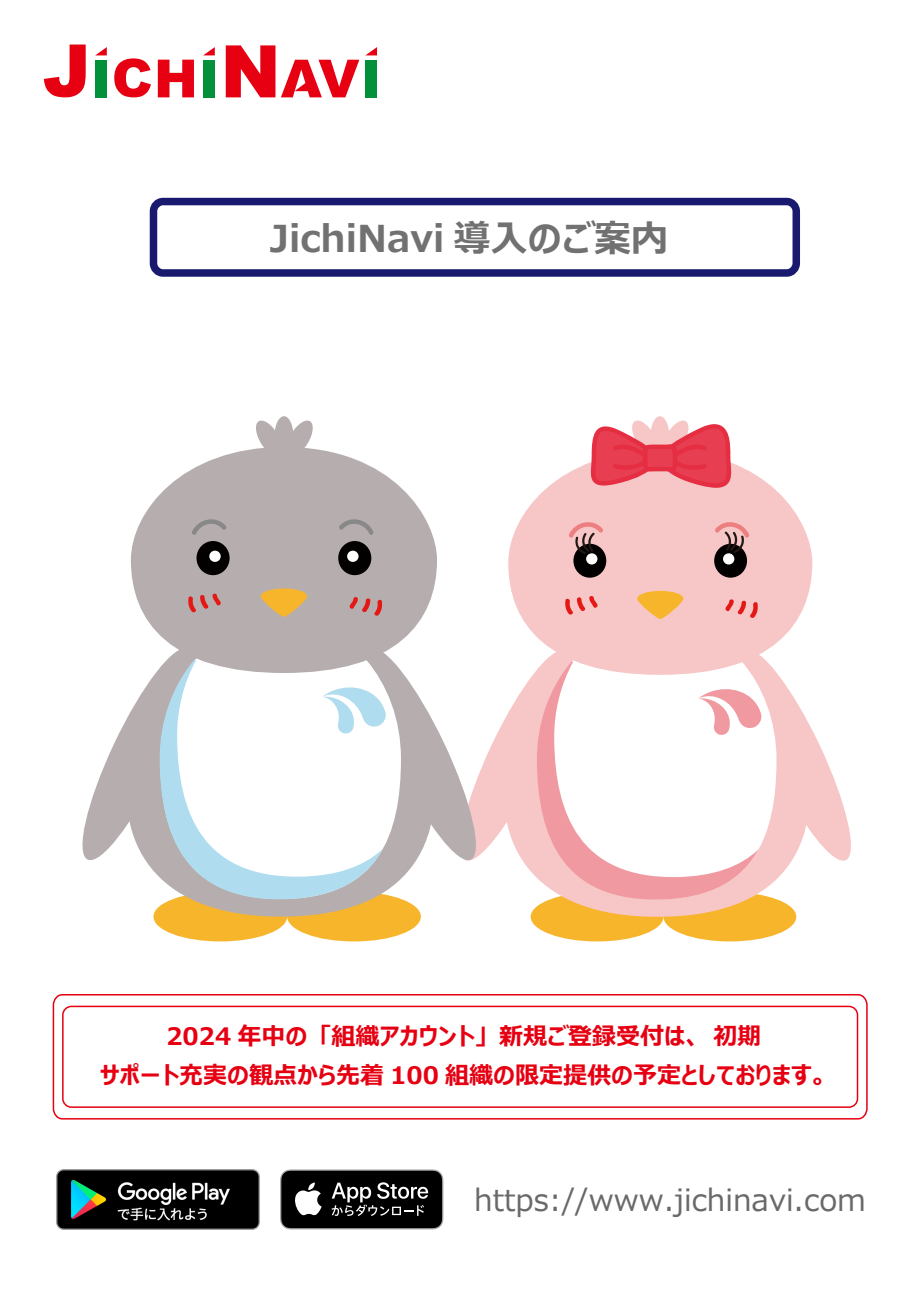
<style>
.page{position:relative;width:919px;height:1289px;background:#fff}
.page>*{position:absolute;margin:0;border:0;box-sizing:border-box;transform-origin:0 0}
.t1{font:700 37.05px "Meiryo UI";color:#727171}
.t2{font:30px "Meiryo UI";color:#696969}
.t3{font:700 24px/39px "Meiryo UI";color:#e60012;text-align:center}
</style>
<div class="page">
<div style="left:663px;top:892px;width:133px;height:49px;background:#f7b52c;border-radius:50%"></div>
<div style="left:530px;top:892px;width:133px;height:49px;background:#f7b52c;border-radius:50%"></div>
<svg style="left:523px;top:620px;width:274px;height:296px"></svg>
<div style="left:508px;top:450px;width:304px;height:224px;background:#f7c7c8;border-radius:50%"></div>
<svg style="left:637px;top:591px;width:46px;height:28px"></svg>
<div style="left:573px;top:543px;width:33px;height:34px;background:#030000;border-radius:50%"></div>
<div style="left:586px;top:553px;width:11px;height:11px;background:#fff;border-radius:50%"></div>
<div style="left:714px;top:543px;width:33px;height:34px;background:#030000;border-radius:50%"></div>
<div style="left:723px;top:553px;width:11px;height:11px;background:#fff;border-radius:50%"></div>
<svg style="left:565px;top:596px;width:33px;height:19px"></svg>
<svg style="left:725px;top:599px;width:33px;height:19px"></svg>
<svg style="left:536px;top:661px;width:222px;height:239px"></svg>
<svg style="left:698px;top:645px;width:153px;height:221px"></svg>
<svg style="left:569px;top:522px;width:35px;height:32px"></svg>
<svg style="left:715px;top:522px;width:34px;height:31px"></svg>
<svg style="left:587px;top:416px;width:144px;height:72px"></svg>
<div style="left:287px;top:891px;width:134px;height:50px;background:#f7b52c;border-radius:50%"></div>
<div style="left:153px;top:891px;width:134px;height:50px;background:#f7b52c;border-radius:50%"></div>
<svg style="left:146px;top:618px;width:276px;height:298px"></svg>
<svg style="left:82px;top:643px;width:117px;height:222px"></svg>
<div style="left:131px;top:447px;width:306px;height:226px;background:#b6aeae;border-radius:50%"></div>
<svg style="left:261px;top:588px;width:46px;height:28px"></svg>
<div style="left:196px;top:541px;width:33px;height:34px;background:#030000;border-radius:50%"></div>
<div style="left:209px;top:550px;width:12px;height:12px;background:#fff;border-radius:50%"></div>
<div style="left:338px;top:541px;width:33px;height:34px;background:#030000;border-radius:50%"></div>
<div style="left:347px;top:550px;width:11px;height:12px;background:#fff;border-radius:50%"></div>
<svg style="left:188px;top:593px;width:33px;height:20px"></svg>
<svg style="left:349px;top:597px;width:33px;height:19px"></svg>
<div style="left:274px;top:416px;width:19px;height:40px;background:#b6aeae;border-radius:50%"></div>
<svg style="left:255px;top:418px;width:58px;height:31px"></svg>
<svg style="left:159px;top:659px;width:224px;height:241px"></svg>
<svg style="left:322px;top:643px;width:255px;height:223px"></svg>
<svg style="left:192px;top:519px;width:35px;height:16px"></svg>
<svg style="left:339px;top:519px;width:35px;height:16px"></svg>
<div style="left:203px;top:60px;width:12px;height:37px;background:#00913a"></div>
<div style="left:365px;top:60px;width:12px;height:37px;background:#00913a"></div>
<div style="left:95px;top:60px;width:12px;height:37px;background:#00913a"></div>
<svg style="left:44px;top:45px;width:42px;height:52px"></svg>
<svg style="left:226px;top:45px;width:49px;height:52px"></svg>
<svg style="left:158px;top:60px;width:36px;height:37px"></svg>
<svg style="left:281px;top:60px;width:78px;height:37px"></svg>
<svg style="left:114px;top:58px;width:37px;height:39px"></svg>
<svg style="left:366px;top:47px;width:11px;height:8px"></svg>
<svg style="left:204px;top:47px;width:11px;height:8px"></svg>
<svg style="left:96px;top:47px;width:11px;height:8px"></svg>
<img style="left:56px;top:1169px;width:204px;height:61px">
<svg style="left:280px;top:1169px;width:163px;height:60px;background:#2f2f2f"></svg>
<div style="left:150px;top:198px;width:650px;height:79px;border:8px solid #191970;border-radius:10px"></div>
<svg style="left:52px;top:994px;width:816px;height:126px"></svg>
<div style="left:62px;top:1005px;width:796px;height:102px;border:2px solid #e60012;border-radius:9px"></div>
<p class="t1" style="left:270px;top:212px;width:399px">JichiNavi 導入のご案内</p>
<p class="t3" style="left:100px;top:1017px;width:728px">2024 年中の「組織アカウント」新規ご登録受付は、初期<br>サポート充実の観点から先着 100 組織の限定提供の予定としております。</p>
<p class="t2" style="left:474px;top:1179px;width:393px">https://www.jichinavi.com</p>
</div>
